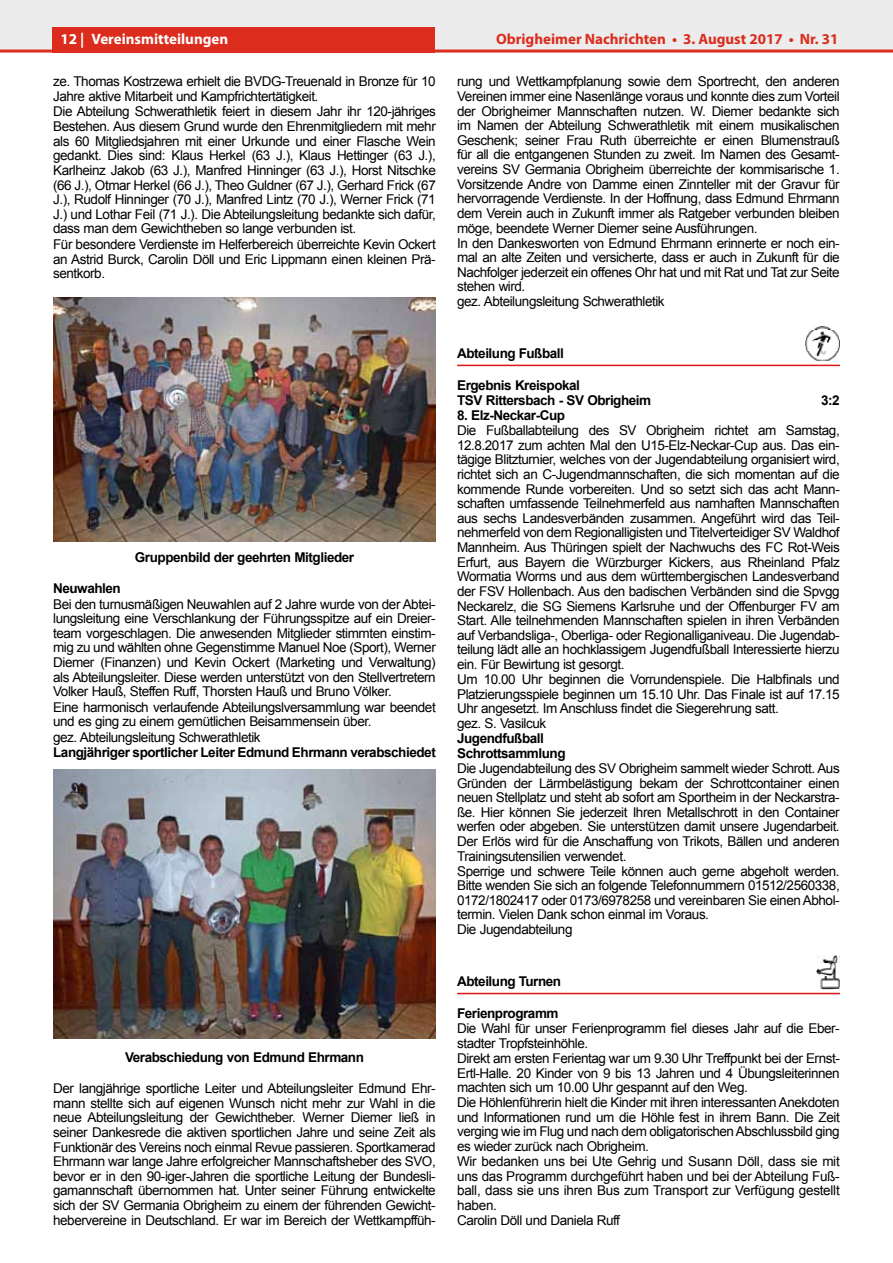
<style>
.page{position:relative;width:893px;height:1263px;background:#fff}
.page>*{position:absolute;margin:0;border:0;box-sizing:border-box;transform-origin:0 0}
.t1{font:700 15px "Myriad Pro";color:#db2c1d}
.t2{font:700 15px "Myriad Pro";color:#fff}
.t3{font:13.5px/14.7px "Arial";letter-spacing:-.035em;color:#000}
.t4{font:700 13.5px/15px "Arial";letter-spacing:-.035em;color:#000}
.s1{font-weight:700}
</style>
<div class="page">
<div style="left:0;top:0;width:893px;height:51px;background:#ececec"></div>
<div style="left:52px;top:27px;width:383px;height:26px;background:#db2c1d"></div>
<hr style="left:0;top:50px;width:893px;height:3px;background:#db2c1d">
<img style="left:53px;top:298px;width:383px;height:243px">
<img style="left:53px;top:769px;width:383px;height:269px">
<hr style="left:457px;top:365px;width:383px;height:1px;background:#de1417">
<img style="left:806px;top:327px;width:34px;height:34px">
<hr style="left:457px;top:993px;width:383px;height:1px;background:#de1417">
<img style="left:817px;top:955px;width:23px;height:34px">
<p class="t2" style="left:60px;top:29px;width:25px">12 |</p>
<p class="t1" style="left:496px;top:29px;width:344px">Obrigheimer Nachrichten • 3. August 2017 • Nr. 31</p>
<p class="t3" style="left:53px;top:74px;width:384px">ze. Thomas Kostrzewa erhielt die BVDG-Treuenald in Bronze für 10<br>Jahre aktive Mitarbeit und Kampfrichtertätigkeit.<br>Die Abteilung Schwerathletik feiert in diesem Jahr ihr 120-jähriges Bestehen. Aus diesem Grund wurde den Ehrenmitgliedern mit mehr als 60 Mitgliedsjahren mit einer Urkunde und einer Flasche Wein gedankt. Dies sind: Klaus Herkel (63 J.), Klaus Hettinger (63 J.), Karlheinz Jakob (63 J.), Manfred Hinninger (63 J.), Horst Nitschke (66 J.), Otmar Herkel (66 J.), Theo Guldner (67 J.), Gerhard Frick (67<br>J.), Rudolf Hinninger (70 J.), Manfred Lintz (70 J.), Werner Frick (71<br>J.) und Lothar Feil (71 J.). Die Abteilungsleitung bedankte sich dafür, dass man dem Gewichtheben so lange verbunden ist.<br>Für besondere Verdienste im Helferbereich überreichte Kevin Ockert an Astrid Burck, Carolin Döll und Eric Lippmann einen kleinen Prä&shy;sentkorb.</p>
<p class="t2" style="left:91px;top:29px;width:138px">Vereinsmitteilungen</p>
<p class="t3" style="left:457px;top:74px;width:384px">rung und Wettkampfplanung sowie dem Sportrecht, den anderen Vereinen immer eine Nasenlänge voraus und konnte dies zum Vorteil der Obrigheimer Mannschaften nutzen. W. Diemer bedankte sich im Namen der Abteilung Schwerathletik mit einem musikalischen Geschenk; seiner Frau Ruth überreichte er einen Blumenstrauß für all die entgangenen Stunden zu zweit. Im Namen des Gesamt&shy;vereins SV Germania Obrigheim überreichte der kommisarische 1.<br>Vorsitzende Andre von Damme einen Zinnteller mit der Gravur für hervorragende Verdienste. In der Hoffnung, dass Edmund Ehrmann dem Verein auch in Zukunft immer als Ratgeber verbunden bleiben möge, beendete Werner Diemer seine Ausführungen.<br>In den Dankesworten von Edmund Ehrmann erinnerte er noch ein&shy;mal an alte Zeiten und versicherte, dass er auch in Zukunft für die Nachfolger jederzeit ein offenes Ohr hat und mit Rat und Tat zur Seite stehen wird.<br>gez. Abteilungsleitung Schwerathletik</p>
<p class="t4" style="left:457px;top:346px;width:108px">Abteilung Fußball</p>
<p class="t4" style="left:457px;top:378px;width:196px">Ergebnis Kreispokal<br>TSV Rittersbach - SV Obrigheim</p>
<p class="t4" style="left:821px;top:393px;width:20px">3:2</p>
<p class="t3" style="left:457px;top:408px;width:384px"><span class="s1">8. Elz-Neckar-Cup<br></span>Die Fußballabteilung des SV Obrigheim richtet am Samstag, 12.8.2017 zum achten Mal den U15-Elz-Neckar-Cup aus. Das ein&shy;tägige Blitzturnier, welches von der Jugendabteilung organisiert wird, richtet sich an C-Jugendmannschaften, die sich momentan auf die kommende Runde vorbereiten. Und so setzt sich das acht Mann&shy;schaften umfassende Teilnehmerfeld aus namhaften Mannschaften aus sechs Landesverbänden zusammen. Angeführt wird das Teil&shy;nehmerfeld von dem Regionalligisten und Titelverteidiger SV Waldhof Mannheim. Aus Thüringen spielt der Nachwuchs des FC Rot-Weis Erfurt, aus Bayern die Würzburger Kickers, aus Rheinland Pfalz Wormatia Worms und aus dem württembergischen Landesverband der FSV Hollenbach. Aus den badischen Verbänden sind die Spvgg Neckarelz, die SG Siemens Karlsruhe und der Offenburger FV am Start. Alle teilnehmenden Mannschaften spielen in ihren Verbänden auf Verbandsliga-, Oberliga- oder Regionalliganiveau. Die Jugendab&shy;teilung lädt alle an hochklassigem Jugendfußball Interessierte hierzu ein. Für Bewirtung ist gesorgt.<br>Um 10.00 Uhr beginnen die Vorrundenspiele. Die Halbfinals und Platzierungsspiele beginnen um 15.10 Uhr. Das Finale ist auf 17.15<br>Uhr angesetzt. Im Anschluss findet die Siegerehrung satt.<br>gez. S. Vasilcuk<br><span class="s1">Jugendfußball<br>Schrottsammlung<br></span>Die Jugendabteilung des SV Obrigheim sammelt wieder Schrott. Aus Gründen der Lärmbelästigung bekam der Schrottcontainer einen neuen Stellplatz und steht ab sofort am Sportheim in der Neckarstra&shy;ße. Hier können Sie jederzeit Ihren Metallschrott in den Container werfen oder abgeben. Sie unterstützen damit unsere Jugendarbeit.<br>Der Erlös wird für die Anschaffung von Trikots, Bällen und anderen Trainingsutensilien verwendet.<br>Sperrige und schwere Teile können auch gerne abgeholt werden.<br>Bitte wenden Sie sich an folgende Telefonnummern 01512/2560338, 0172/1802417 oder 0173/6978258 und vereinbaren Sie einen Abhol&shy;termin. Vielen Dank schon einmal im Voraus.<br>Die Jugendabteilung</p>
<p class="t4" style="left:457px;top:974px;width:106px">Abteilung Turnen</p>
<p class="t3" style="left:457px;top:1006px;width:384px"><span class="s1">Ferienprogramm<br></span>Die Wahl für unser Ferienprogramm fiel dieses Jahr auf die Eber&shy;stadter Tropfsteinhöhle.<br>Direkt am ersten Ferientag war um 9.30 Uhr Treffpunkt bei der Ernst-Ertl-Halle. 20 Kinder von 9 bis 13 Jahren und 4 Übungsleiterinnen machten sich um 10.00 Uhr gespannt auf den Weg.<br>Die Höhlenführerin hielt die Kinder mit ihren interessanten Anekdoten und Informationen rund um die Höhle fest in ihrem Bann. Die Zeit verging wie im Flug und nach dem obligatorischen Abschlussbild ging es wieder zurück nach Obrigheim.<br>Wir bedanken uns bei Ute Gehrig und Susann Döll, dass sie mit uns das Programm durchgeführt haben und bei der Abteilung Fuß&shy;ball, dass sie uns ihren Bus zum Transport zur Verfügung gestellt haben.<br>Carolin Döll und Daniela Ruff</p>
<p class="t4" style="left:135px;top:550px;width:221px">Gruppenbild der geehrten Mitglieder</p>
<p class="t3" style="left:53px;top:581px;width:384px"><span class="s1">Neuwahlen<br></span>Bei den turnusmäßigen Neuwahlen auf 2 Jahre wurde von der Abtei&shy;lungsleitung eine Verschlankung der Führungsspitze auf ein Dreier&shy;team vorgeschlagen. Die anwesenden Mitglieder stimmten einstim&shy;mig zu und wählten ohne Gegenstimme Manuel Noe (Sport), Werner Diemer (Finanzen) und Kevin Ockert (Marketing und Verwaltung) als Abteilungsleiter. Diese werden unterstützt von den Stellvertretern Volker Hauß, Steffen Ruff, Thorsten Hauß und Bruno Völker.<br>Eine harmonisch verlaufende Abteilungslversammlung war beendet und es ging zu einem gemütlichen Beisammensein über.<br>gez. Abteilungsleitung Schwerathletik<br><span class="s1">Langjähriger sportlicher Leiter Edmund Ehrmann verabschiedet</span></p>
<p class="t4" style="left:125px;top:1050px;width:240px">Verabschiedung von Edmund Ehrmann</p>
<p class="t3" style="left:53px;top:1081px;width:384px;text-align:justify">Der langjährige sportliche Leiter und Abteilungsleiter Edmund Ehr&shy;mann stellte sich auf eigenen Wunsch nicht mehr zur Wahl in die neue Abteilungsleitung der Gewichtheber. Werner Diemer ließ in seiner Dankesrede die aktiven sportlichen Jahre und seine Zeit als Funktionär des Vereins noch einmal Revue passieren. Sportkamerad Ehrmann war lange Jahre erfolgreicher Mannschaftsheber des SVO, bevor er in den 90-iger-Jahren die sportliche Leitung der Bundesli&shy;gamannschaft übernommen hat. Unter seiner Führung entwickelte sich der SV Germania Obrigheim zu einem der führenden Gewicht&shy;hebervereine in Deutschland. Er war im Bereich der Wettkampffüh-</p>
</div>
